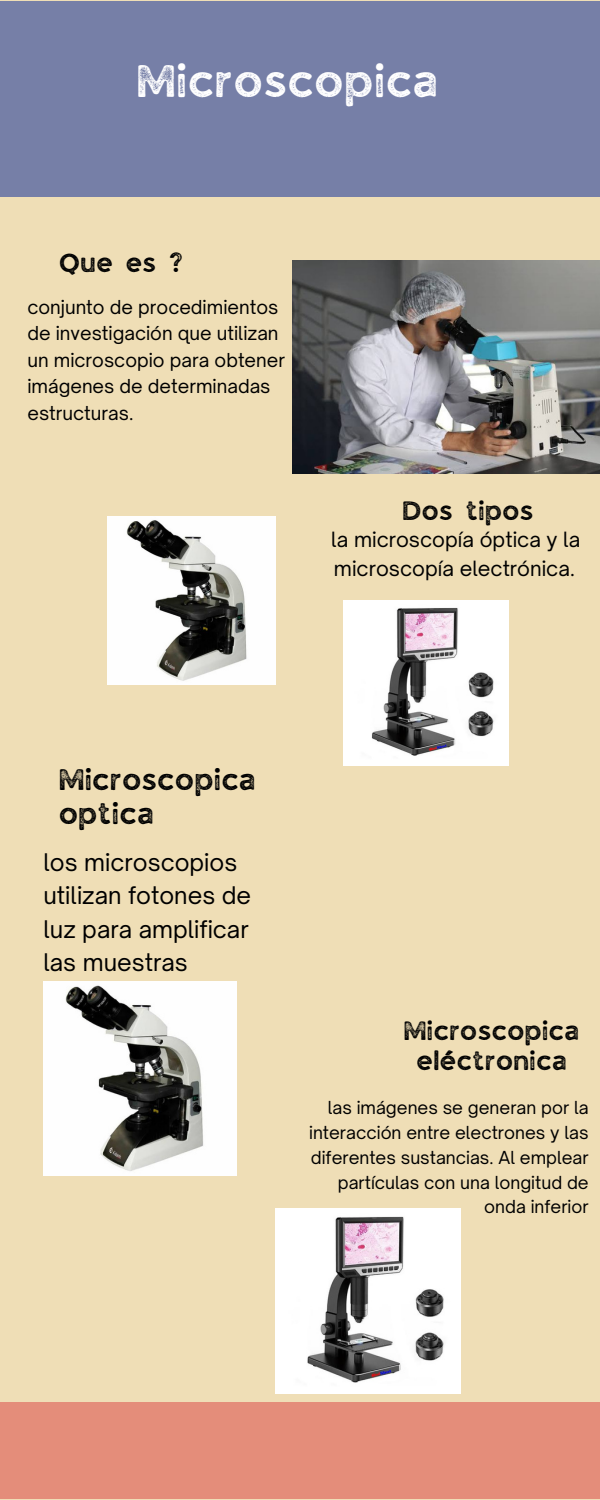
<style>
.page{position:relative;width:600px;height:1500px;background:#efdeb6}
.page>*{position:absolute;margin:0;border:0;box-sizing:border-box;transform-origin:0 0}
.t1{font:42.9px "JA Jaya Giri Sans Rough";color:#fff}
.t2{font:28px/34.5px "JA Jaya Giri Sans Rough";color:#000}
.t3{font:25px/30.8px "JA Jaya Giri Sans Rough";color:#000;text-align:center}
.t4{font:23.3px/33.5px "Open Sauce One";color:#000}
.t5{font:20.1px/29.1px "Open Sauce One";color:#000}
.t6{font:18.4px/26.5px "Open Sauce One";color:#000}
.t7{font:17.2px/24.8px "Open Sauce One";color:#000;text-align:right}
</style>
<div class="page">
<div style="left:0;top:2px;width:600px;height:195px;background:#767fa7"></div>
<div style="left:0;top:1403px;width:600px;height:96px;background:#e48d7a"></div>
<img style="left:292px;top:261px;width:308px;height:213px">
<img style="left:108px;top:517px;width:168px;height:168px">
<img style="left:343px;top:601px;width:165px;height:165px">
<img style="left:276px;top:1208px;width:185px;height:186px">
<img style="left:43px;top:982px;width:194px;height:193px">
<p class="t1" style="left:138px;top:63px;width:303px">Microscopica</p>
<h4 class="t3" style="left:60px;top:250px;width:126px">Que es ?</h4>
<h2 class="t6" style="left:27px;top:293px;width:259px">conjunto de procedimientos de investigación que utilizan un microscopio para obtener imágenes de determinadas estructuras.</h2>
<h3 class="t3" style="left:403px;top:498px;width:133px">Dos tipos</h3>
<h5 class="t5" style="left:331px;top:524px;width:251px">la microscopía óptica y la microscopía electrónica.</h5>
<p class="t2" style="left:60px;top:764px;width:199px">Microscopica optica</p>
<h3 class="t4" style="left:43px;top:845px;width:209px">los microscopios utilizan fotones de luz para amplificar las muestras</h3>
<h5 class="t3" style="left:405px;top:1017px;width:177px">Microscopica eléctronica</h5>
<p class="t7" style="left:309px;top:1095px;width:281px">las imágenes se generan por la interacción entre electrones y las diferentes sustancias. Al emplear partículas con una longitud de onda inferior</p>
</div>
